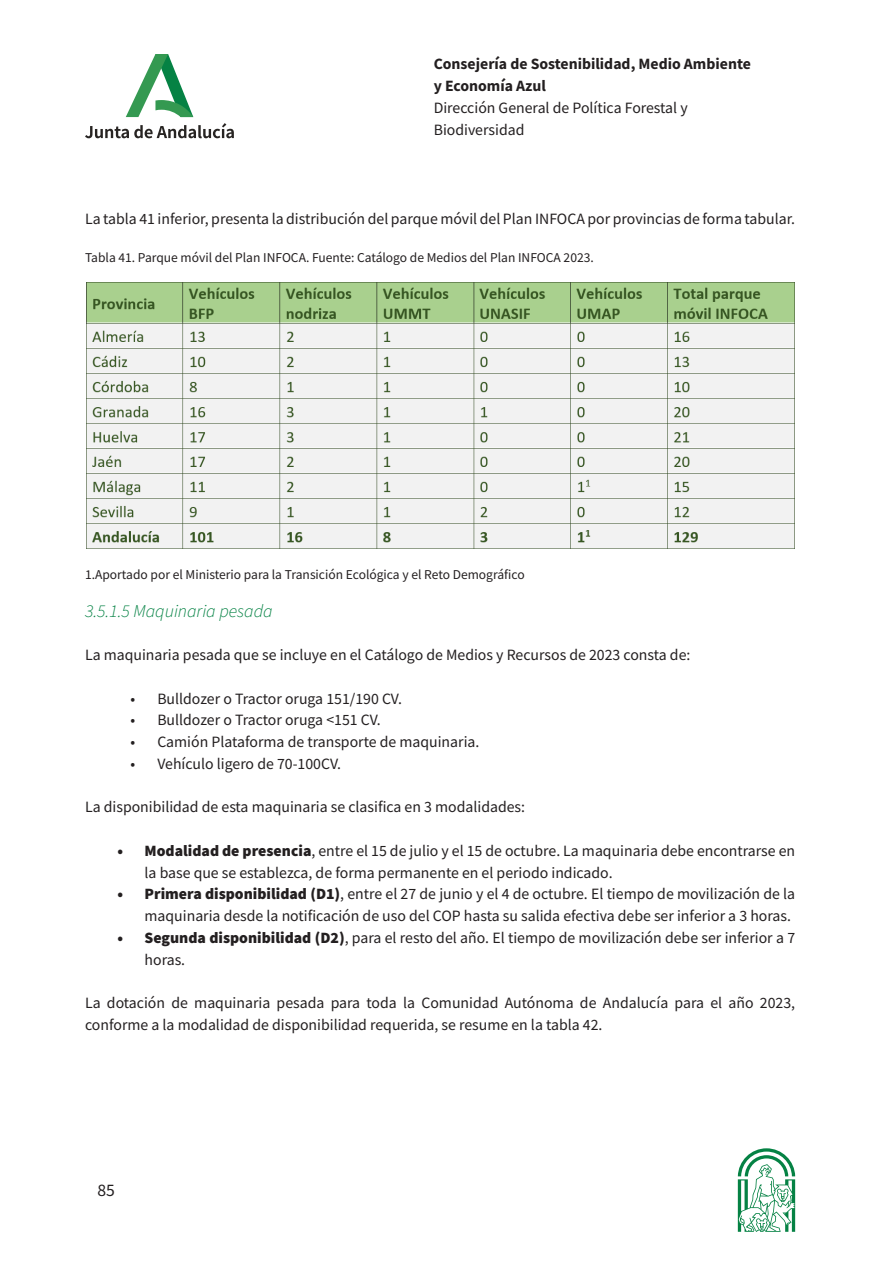
<style>
.page{position:relative;width:893px;height:1263px;background:#fff}
.page>*{position:absolute;margin:0;border:0;box-sizing:border-box;transform-origin:0 0}
.Encabezado_4{font:italic 300 18px "Source Sans Pro";color:#058244}
.Texto_Normal{font:15.75px/21.8px "Source Sans Pro";color:#231f20}
.t1{font:700 15.75px/21.8px "Source Sans Pro";color:#231f20}
.t2{font:15.75px "Noto Sans HK";color:#231f20}
.Pie_de_imagen{font:13.5px "Source Sans Pro";color:#231f20}
.s1{font-weight:900}
</style>
<div class="page">
<svg style="left:126px;top:54px;width:67px;height:63px"></svg>
<svg style="left:85px;top:123px;width:149px;height:15px"></svg>
<svg style="left:738px;top:1148px;width:57px;height:84px"></svg>
<img style="left:86px;top:282px;width:709px;height:267px">
<p class="t1" style="left:434px;top:53px;width:319px">Consejería de Sostenibilidad, Medio Ambiente y Economía Azul</p>
<p class="Texto_Normal" style="left:434px;top:97px;width:255px">Dirección General de Política Forestal y<br>Biodiversidad</p>
<p class="Texto_Normal" style="left:85px;top:208px;width:712px">La tabla 41 inferior, presenta la distribución del parque móvil del Plan INFOCA por provincias de forma tabular.</p>
<p class="Pie_de_imagen" style="left:85px;top:249px;width:510px">Tabla 41. Parque móvil del Plan INFOCA. Fuente: Catálogo de Medios del Plan INFOCA 2023.</p>
<p class="Pie_de_imagen" style="left:85px;top:566px;width:441px">1.Aportado por el Ministerio para la Transición Ecológica y el Reto Demográfico</p>
<p class="Encabezado_4" style="left:85px;top:600px;width:189px">3.5.1.5 Maquinaria pesada</p>
<p class="Texto_Normal" style="left:85px;top:644px;width:607px">La maquinaria pesada que se incluye en el Catálogo de Medios y Recursos de 2023 consta de:</p>
<p class="Texto_Normal" style="left:130px;top:687px;width:273px">• Bulldozer o Tractor oruga 151/190 CV.</p>
<p class="Texto_Normal" style="left:130px;top:709px;width:252px">• Bulldozer o Tractor oruga &lt;151 CV.</p>
<p class="Texto_Normal" style="left:130px;top:731px;width:351px">• Camión Plataforma de transporte de maquinaria.</p>
<p class="Texto_Normal" style="left:130px;top:753px;width:212px">• Vehículo ligero de 70-100CV.</p>
<p class="Texto_Normal" style="left:85px;top:796px;width:442px">La disponibilidad de esta maquinaria se clasifica en 3 modalidades:</p>
<p class="Texto_Normal" style="left:145px;top:840px;width:652px;text-indent:-27px"><span class="s1">• Modalidad de presencia</span>, entre el 15 de julio y el 15 de octubre. La maquinaria debe encontrarse en la base que se establezca, de forma permanente en el periodo indicado.</p>
<p class="Texto_Normal" style="left:118px;top:883px;width:679px;text-align:right"><span class="s1">• Primera disponibilidad (D1)</span>, entre el 27 de junio y el 4 de octubre. El tiempo de movilización de la maquinaria desde la notificación de uso del COP hasta su salida efectiva debe ser inferior a 3 horas.</p>
<p class="Texto_Normal" style="left:145px;top:927px;width:652px;text-indent:-27px"><span class="s1">• Segunda disponibilidad (D2)</span>, para el resto del año. El tiempo de movilización debe ser inferior a 7 horas.</p>
<p class="Texto_Normal" style="left:85px;top:992px;width:712px">La dotación de maquinaria pesada para toda la Comunidad Autónoma de Andalucía para el año 2023, conforme a la modalidad de disponibilidad requerida, se resume en la tabla 42.</p>
<p class="t2" style="left:98px;top:1182px;width:19px">85</p>
</div>
